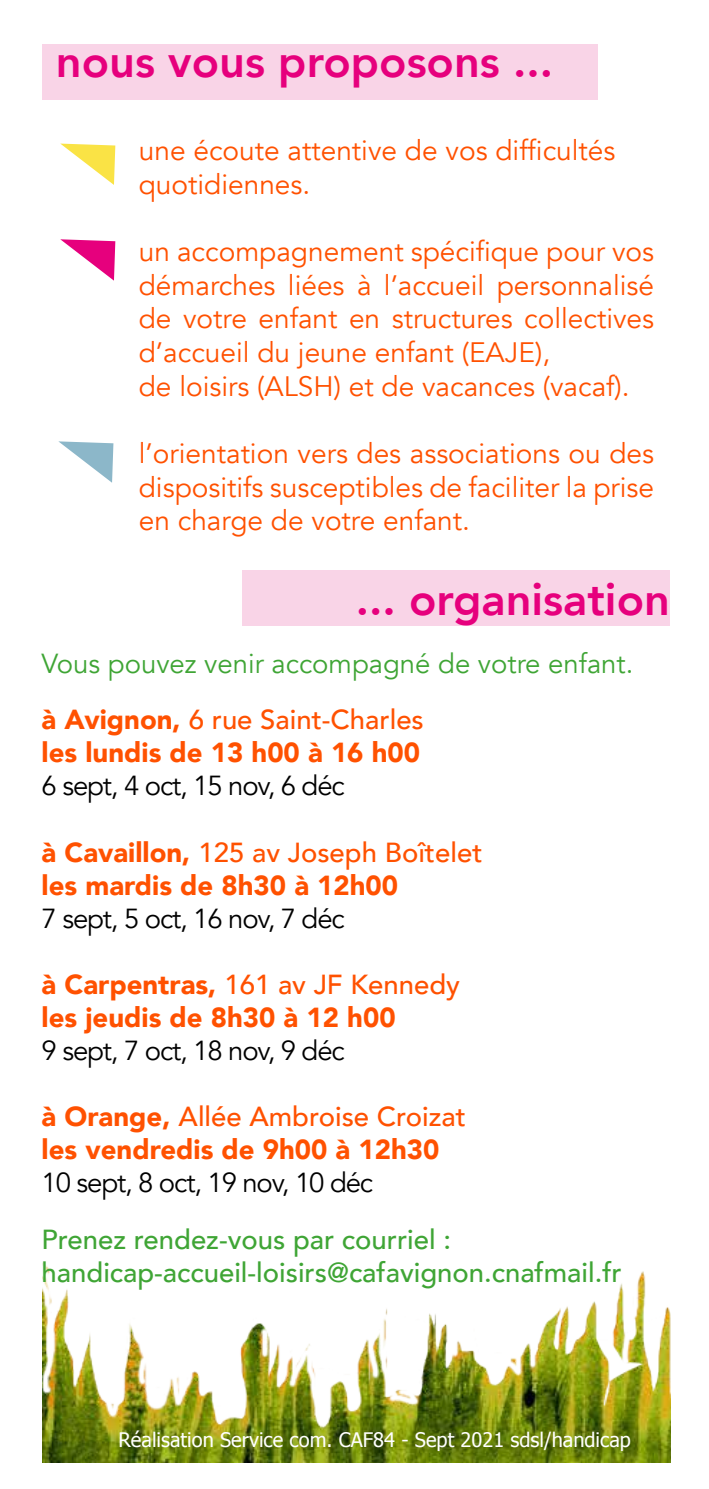
<style>
.page{position:relative;width:709px;height:1489px;background:#fff}
.page>*{position:absolute;margin:0;border:0;box-sizing:border-box;transform-origin:0 0}
.t1{font:800 45px "Avenir";color:#e6007d}
.t2{font:28px/33.8px "Avenir";color:#ff5100}
.t3{font:900 27.5px/33px "Avenir";color:#ff5100}
.t4{font:27.5px "Avenir";letter-spacing:-.04em;color:#000}
.t5{font:500 27.5px/33px "Avenir";color:#3fa535}
.t6{font:27.5px "Avenir";color:#3fa535}
.t7{font:20px "Tahoma";color:#fff}
.s1{font-weight:500}
</style>
<div class="page">
<svg style="left:58px;top:441px;width:55px;height:41px"></svg>
<svg style="left:61px;top:144px;width:54px;height:41px"></svg>
<svg style="left:60px;top:239px;width:55px;height:42px"></svg>
<img style="left:43px;top:1263px;width:628px;height:199px">
<div style="left:43px;top:44px;width:555px;height:55px;background:#f9d4e7"></div>
<div style="left:242px;top:570px;width:428px;height:55px;background:#f9d4e7"></div>
<h1 class="t1" style="left:56px;top:26px;width:499px">nous vous proposons ...</h1>
<p class="t2" style="left:139px;top:134px;width:478px">une écoute attentive de vos difficultés quotidiennes.</p>
<p class="t2" style="left:139px;top:235px;width:517px">un accompagnement spécifique pour vos démarches liées à l’accueil personnalisé de votre enfant en structures collectives d’accueil du jeune enfant (EAJE),<br>de loisirs (ALSH) et de vacances (vacaf).</p>
<p class="t2" style="left:139px;top:437px;width:517px;text-align:justify">l’orientation vers des associations ou des dispositifs susceptibles de faciliter la prise en charge de votre enfant.</p>
<h1 class="t1" style="left:356px;top:564px;width:316px">... organisation</h1>
<p class="t6" style="left:42px;top:647px;width:593px">Vous pouvez venir accompagné de votre enfant.</p>
<p class="t3" style="left:42px;top:702px;width:384px">à Avignon, <span class="s1">6 rue Saint-Charles </span>les lundis de 13 h00 à 16 h00</p>
<p class="t4" style="left:42px;top:769px;width:304px">6 sept, 4 oct, 15 nov, 6 déc</p>
<p class="t3" style="left:42px;top:834px;width:442px">à Cavaillon, <span class="s1">125 av Joseph Boîtelet </span>les mardis de 8h30 à 12h00</p>
<p class="t4" style="left:42px;top:901px;width:304px">7 sept, 5 oct, 16 nov, 7 déc</p>
<p class="t3" style="left:42px;top:966px;width:420px">à Carpentras, <span class="s1">161 av JF Kennedy </span>les jeudis de 8h30 à 12 h00</p>
<p class="t4" style="left:42px;top:1033px;width:304px">9 sept, 7 oct, 18 nov, 9 déc</p>
<p class="t3" style="left:42px;top:1098px;width:426px">à Orange, <span class="s1">Allée Ambroise Croizat </span>les vendredis de 9h00 à 12h30</p>
<p class="t4" style="left:42px;top:1165px;width:333px">10 sept, 8 oct, 19 nov, 10 déc</p>
<p class="t5" style="left:42px;top:1221px;width:581px">Prenez rendez-vous par courriel : handicap-accueil-loisirs@cafavignon.cnafmail.fr</p>
<p class="t7" style="left:118px;top:1426px;width:514px">Réalisation Service com. CAF84 - Sept 2021 sdsl/handicap</p>
</div>
